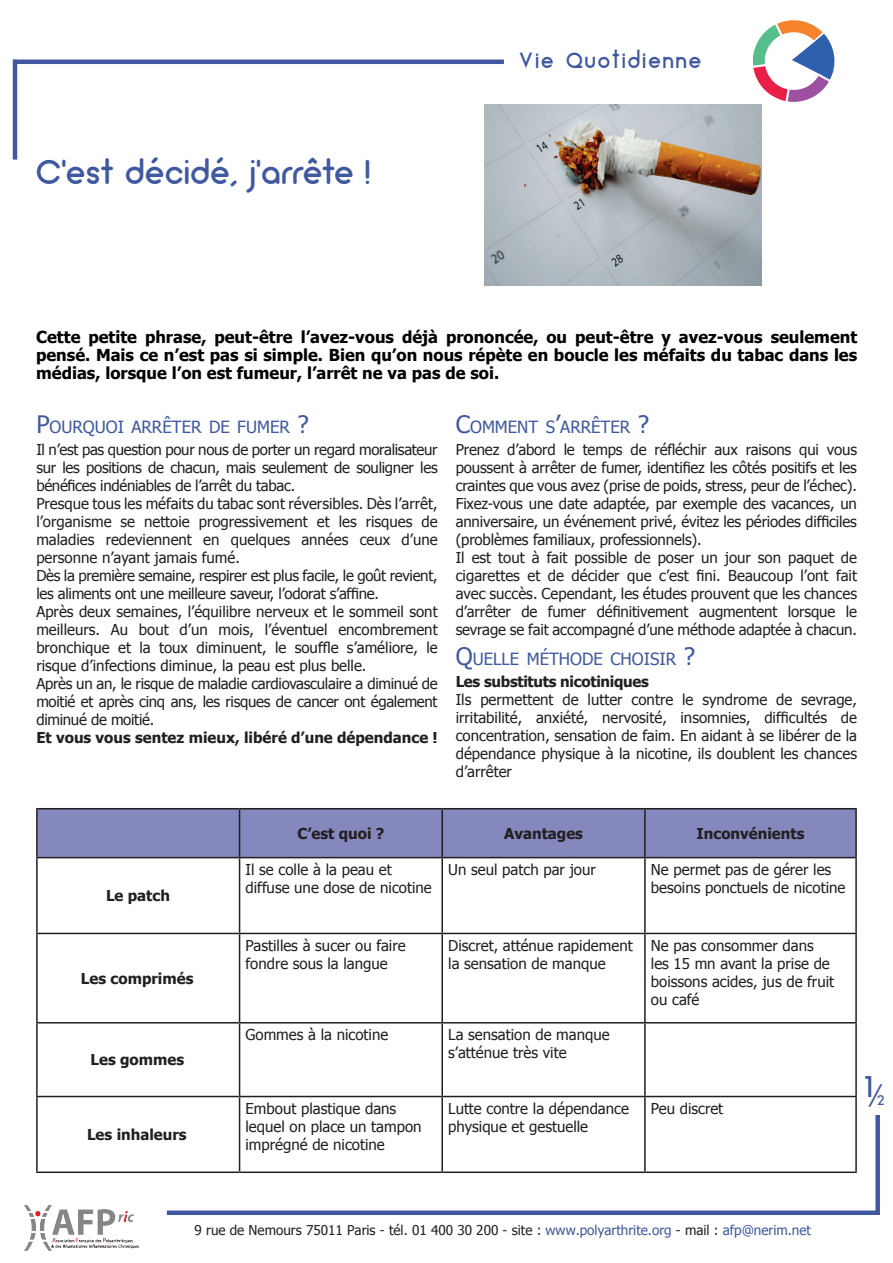
<style>
.page{position:relative;width:893px;height:1263px;background:#fff}
.page>*{position:absolute;margin:0;border:0;box-sizing:border-box;transform-origin:0 0}
.t1{font:34.5px "Arciform";letter-spacing:.02em;color:#4058a0}
.t2{font:28.5px "Aqua Grotesque";color:#4058a0}
.t3{font:21px "Aqua Grotesque";color:#4058a0}
.t4{font:16.8px "Tahoma";color:#4058a0}
.t5{font:700 16.5px/18px "Tahoma";color:#000001;text-align:justify}
.t6{font:15px/18px "Tahoma";color:#231f20}
.t7{font:15px/18px "Tahoma";letter-spacing:-.02em;color:#231f20}
.t8{font:700 15px "Tahoma";color:#231f20}
.t9{font:700 15px "Tahoma";letter-spacing:-.02em;color:#231f20}
.t10{font:13.5px "Tahoma";color:#231f20}
.t11{font:13.5px "Aqua Grotesque";color:#4058a0}
.s1{font-size:24px}
.s2{color:#4058a0}
</style>
<div class="page">
<hr style="left:13px;top:60px;width:491px;height:4px;background:#4058a0">
<hr style="left:13px;top:60px;width:4px;height:100px;background:#4058a0">
<div style="left:38px;top:809px;width:817px;height:48px;background:#8488bd"></div>
<hr style="left:36px;top:858px;width:2px;height:75px;background:#231f20">
<hr style="left:239px;top:858px;width:1px;height:75px;background:#231f20">
<hr style="left:441px;top:858px;width:2px;height:75px;background:#231f20">
<hr style="left:644px;top:858px;width:2px;height:75px;background:#231f20">
<hr style="left:855px;top:858px;width:2px;height:75px;background:#231f20">
<hr style="left:36px;top:933px;width:204px;height:1px;background:#231f20">
<hr style="left:36px;top:934px;width:2px;height:88px;background:#231f20">
<hr style="left:240px;top:933px;width:202px;height:1px;background:#231f20">
<hr style="left:239px;top:934px;width:1px;height:88px;background:#231f20">
<hr style="left:442px;top:933px;width:203px;height:1px;background:#231f20">
<hr style="left:441px;top:934px;width:2px;height:88px;background:#231f20">
<hr style="left:645px;top:933px;width:212px;height:1px;background:#231f20">
<hr style="left:644px;top:934px;width:2px;height:88px;background:#231f20">
<hr style="left:855px;top:934px;width:2px;height:88px;background:#231f20">
<hr style="left:36px;top:1022px;width:204px;height:1px;background:#231f20">
<hr style="left:36px;top:1023px;width:2px;height:73px;background:#231f20">
<hr style="left:240px;top:1022px;width:202px;height:1px;background:#231f20">
<hr style="left:239px;top:1023px;width:1px;height:73px;background:#231f20">
<hr style="left:442px;top:1022px;width:203px;height:1px;background:#231f20">
<hr style="left:441px;top:1023px;width:2px;height:73px;background:#231f20">
<hr style="left:645px;top:1022px;width:212px;height:1px;background:#231f20">
<hr style="left:644px;top:1023px;width:2px;height:73px;background:#231f20">
<hr style="left:855px;top:1023px;width:2px;height:73px;background:#231f20">
<hr style="left:36px;top:1096px;width:204px;height:1px;background:#231f20">
<hr style="left:36px;top:1097px;width:2px;height:74px;background:#231f20">
<hr style="left:240px;top:1096px;width:202px;height:1px;background:#231f20">
<hr style="left:239px;top:1097px;width:1px;height:74px;background:#231f20">
<hr style="left:442px;top:1096px;width:203px;height:1px;background:#231f20">
<hr style="left:441px;top:1097px;width:2px;height:74px;background:#231f20">
<hr style="left:645px;top:1096px;width:212px;height:1px;background:#231f20">
<hr style="left:644px;top:1097px;width:2px;height:74px;background:#231f20">
<hr style="left:855px;top:1097px;width:2px;height:74px;background:#231f20">
<hr style="left:36px;top:1171px;width:204px;height:2px;background:#231f20">
<hr style="left:240px;top:1171px;width:202px;height:2px;background:#231f20">
<hr style="left:442px;top:1171px;width:203px;height:2px;background:#231f20">
<hr style="left:645px;top:1171px;width:212px;height:2px;background:#231f20">
<hr style="left:36px;top:808px;width:204px;height:1px;background:#231f20">
<hr style="left:36px;top:809px;width:2px;height:48px;background:#231f20">
<hr style="left:240px;top:808px;width:202px;height:1px;background:#231f20">
<hr style="left:239px;top:809px;width:1px;height:48px;background:#231f20">
<hr style="left:442px;top:808px;width:203px;height:1px;background:#231f20">
<hr style="left:441px;top:809px;width:2px;height:48px;background:#231f20">
<hr style="left:645px;top:808px;width:212px;height:1px;background:#231f20">
<hr style="left:644px;top:809px;width:2px;height:48px;background:#231f20">
<hr style="left:855px;top:809px;width:2px;height:48px;background:#231f20">
<hr style="left:36px;top:857px;width:204px;height:1px;background:#231f20">
<hr style="left:240px;top:857px;width:202px;height:1px;background:#231f20">
<hr style="left:442px;top:857px;width:203px;height:1px;background:#231f20">
<hr style="left:645px;top:857px;width:212px;height:1px;background:#231f20">
<div style="left:167px;top:1210px;width:713px;height:5px;background:#4058a0"></div>
<div style="left:875px;top:1115px;width:5px;height:100px;background:#4058a0"></div>
<img style="left:24px;top:1205px;width:114px;height:45px">
<img style="left:485px;top:104px;width:276px;height:182px">
<svg style="left:752px;top:20px;width:83px;height:82px"></svg>
<h1 class="t1" style="left:36px;top:151px;width:336px">C’est décidé, j’arrête !</h1>
<h3 class="t3" style="left:518px;top:50px;width:185px">Vie Quotidienne</h3>
<p class="t5" style="left:36px;top:327px;width:823px">Cette petite phrase, peut-être l’avez-vous déjà prononcée, ou peut-être y avez-vous seulement pensé. Mais ce n’est pas si simple. Bien qu’on nous répète en boucle les méfaits du tabac dans les médias, lorsque l’on est fumeur, l’arrêt ne va pas de soi.</p>
<p class="t4" style="left:36px;top:416px;width:274px"><span class="s1">P</span>OURQUOI ARRÊTER DE FUMER <span class="s1">?</span></p>
<p class="t7" style="left:36px;top:440px;width:403px">Il n’est pas question pour nous de porter un regard moralisateur sur les positions de chacun, mais seulement de souligner les bénéfices indéniables de l’arrêt du tabac.<br>Presque tous les méfaits du tabac sont réversibles. Dès l’arrêt, l’organisme se nettoie progressivement et les risques de maladies redeviennent en quelques années ceux d’une personne n’ayant jamais fumé.<br>Dès la première semaine, respirer est plus facile, le goût revient, les aliments ont une meilleure saveur, l’odorat s’affine.<br>Après deux semaines, l’équilibre nerveux et le sommeil sont meilleurs. Au bout d’un mois, l’éventuel encombrement bronchique et la toux diminuent, le souffle s’améliore, le risque d’infections diminue, la peau est plus belle.<br>Après un an, le risque de maladie cardiovasculaire a diminué de moitié et après cinq ans, les risques de cancer ont également diminué de moitié.</p>
<p class="t8" style="left:36px;top:727px;width:403px">Et vous vous sentez mieux, libéré d’une dépendance !</p>
<p class="t4" style="left:456px;top:416px;width:195px"><span class="s1">C</span>OMMENT S<span class="s1">’</span>ARRÊTER <span class="s1">?</span></p>
<p class="t6" style="left:456px;top:440px;width:403px">Prenez d’abord le temps de réfléchir aux raisons qui vous poussent à arrêter de fumer, identifiez les côtés positifs et les craintes que vous avez (prise de poids, stress, peur de l’échec).<br>Fixez-vous une date adaptée, par exemple des vacances, un anniversaire, un événement privé, évitez les périodes difficiles (problèmes familiaux, professionnels).<br>Il est tout à fait possible de poser un jour son paquet de cigarettes et de décider que c’est fini. Beaucoup l’ont fait avec succès. Cependant, les études prouvent que les chances d’arrêter de fumer définitivement augmentent lorsque le sevrage se fait accompagné d’une méthode adaptée à chacun.</p>
<p class="t4" style="left:456px;top:647px;width:241px"><span class="s1">Q</span>UELLE MÉTHODE CHOISIR <span class="s1">?</span></p>
<p class="t9" style="left:456px;top:671px;width:195px">Les substituts nicotiniques</p>
<p class="t6" style="left:456px;top:690px;width:403px;text-align:justify">Ils permettent de lutter contre le syndrome de sevrage, irritabilité, anxiété, nervosité, insomnies, difficultés de concentration, sensation de faim. En aidant à se libérer de la dépendance physique à la nicotine, ils doublent les chances d’arrêter</p>
<p class="t8" style="left:106px;top:885px;width:66px">Le patch</p>
<p class="t8" style="left:81px;top:968px;width:114px">Les comprimés</p>
<p class="t8" style="left:91px;top:1049px;width:95px">Les gommes</p>
<p class="t8" style="left:87px;top:1124px;width:101px">Les inhaleurs</p>
<p class="t8" style="left:297px;top:823px;width:89px">C’est quoi ?</p>
<p class="t8" style="left:504px;top:823px;width:80px">Avantages</p>
<p class="t8" style="left:697px;top:823px;width:109px">Inconvénients</p>
<p class="t6" style="left:246px;top:860px;width:188px">Il se colle à la peau et diffuse une dose de nicotine</p>
<p class="t6" style="left:448px;top:860px;width:149px">Un seul patch par jour</p>
<p class="t6" style="left:651px;top:860px;width:196px">Ne permet pas de gérer les besoins ponctuels de nicotine</p>
<p class="t6" style="left:246px;top:936px;width:161px">Pastilles à sucer ou faire fondre sous la langue</p>
<p class="t6" style="left:448px;top:936px;width:186px">Discret, atténue rapidement la sensation de manque</p>
<p class="t6" style="left:651px;top:936px;width:185px">Ne pas consommer dans les 15 mn avant la prise de boissons acides, jus de fruit ou café</p>
<p class="t6" style="left:246px;top:1025px;width:144px">Gommes à la nicotine</p>
<p class="t6" style="left:448px;top:1025px;width:163px">La sensation de manque s’atténue très vite</p>
<p class="t6" style="left:246px;top:1099px;width:178px">Embout plastique dans lequel on place un tampon imprégné de nicotine</p>
<p class="t6" style="left:448px;top:1099px;width:182px">Lutte contre la dépendance physique et gestuelle</p>
<p class="t6" style="left:651px;top:1099px;width:74px">Peu discret</p>
<h2 class="t2" style="left:863px;top:1072px;width:12px">1</h2>
<p class="t11" style="left:876px;top:1092px;width:10px">2</p>
<p class="t10" style="left:195px;top:1221px;width:618px">9 rue de Nemours 75011 Paris - tél. 01 400 30 200 - site : <span class="s2">www.polyarthrite.org</span> - mail : <span class="s2">afp@nerim.net</span></p>
</div>
